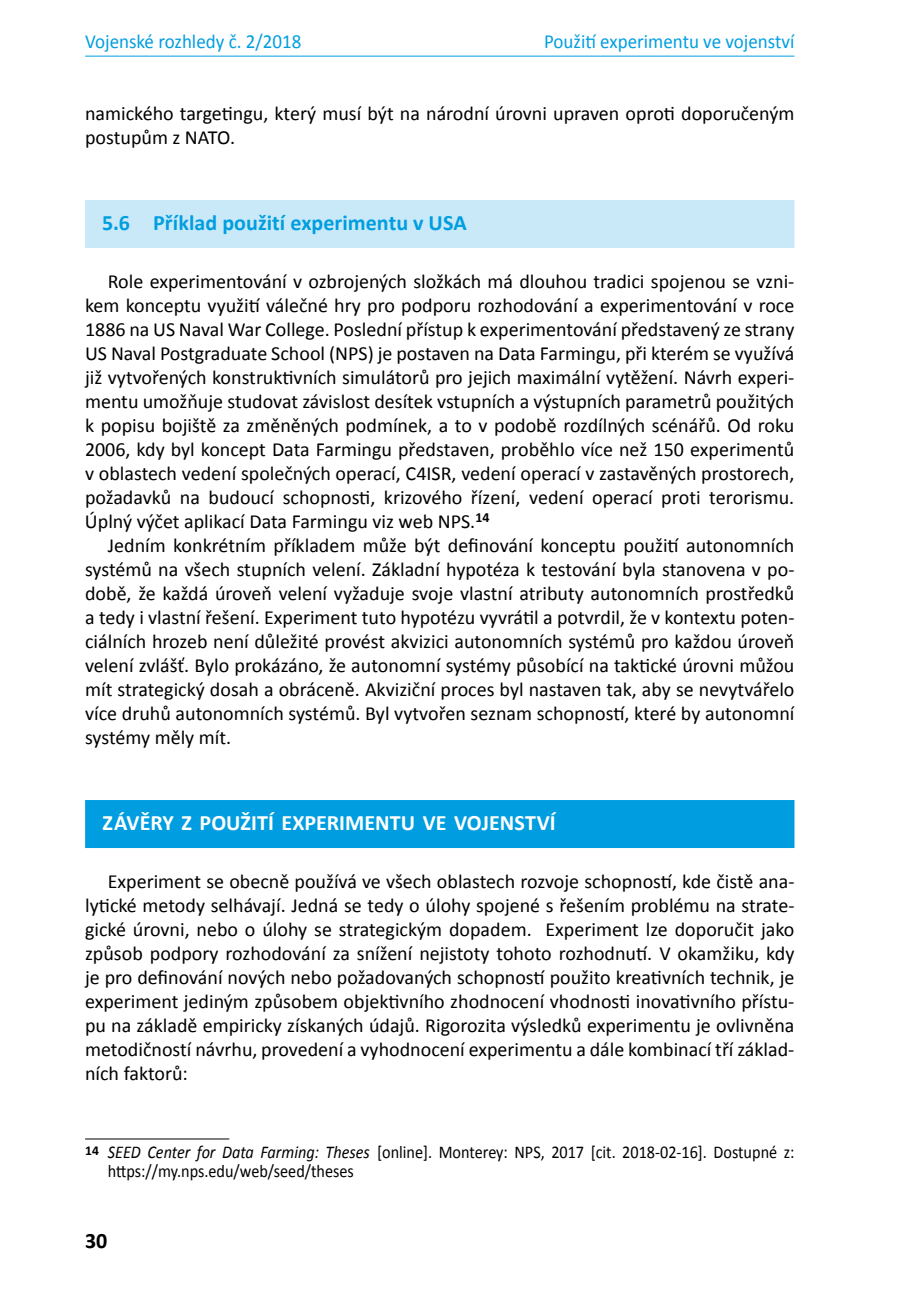
<style>
.page{position:relative;width:908px;height:1304px;background:#fff}
.page>*{position:absolute;margin:0;border:0;box-sizing:border-box;transform-origin:0 0}
.t1{font:700 22px "Calibri";letter-spacing:.005em;color:#fff}
.t2{font:700 22px "Calibri";color:#009ee0}
.t3{font:700 22px "Calibri";color:#000}
.t4{font:20px/24px "Calibri";color:#000;text-align:justify}
.t5{font:20px "Calibri";color:#009ee0;scale:.95 1}
.t6{font:18px/19px "Calibri";color:#000;scale:.9 1}
.s1{font-style:italic}
</style>
<div class="page">
<hr style="left:85px;top:56px;width:709px;height:1px;background:#009ee0">
<div style="left:85px;top:200px;width:709px;height:48px;background:#c9e9f8"></div>
<div style="left:85px;top:800px;width:709px;height:48px;background:#009ee0"></div>
<hr style="left:85px;top:1138px;width:144px;height:1px;background:#000">
<p class="t5" style="left:85px;top:29px;width:229px">Vojenské rozhledy č. 2/2018</p>
<p class="t5" style="left:544px;top:29px;width:265px">Použití experimentu ve vojenství</p>
<p class="t4" style="left:85px;top:101px;width:710px">namického targetingu, který musí být na národní úrovni upraven oproti doporučeným postupům z NATO.</p>
<p class="t2" style="left:102px;top:209px;width:366px">5.6 Příklad použití experimentu v USA</p>
<p class="t4" style="left:85px;top:269px;width:710px;text-indent:23px">Role experimentování v ozbrojených složkách má dlouhou tradici spojenou se vzni&shy;kem konceptu využití válečné hry pro podporu rozhodování a experimentování v roce 1886 na US Naval War College. Poslední přístup k experimentování představený ze strany US Naval Postgraduate School (NPS) je postaven na Data Farmingu, při kterém se využívá již vytvořených konstruktivních simulátorů pro jejich maximální vytěžení. Návrh experi&shy;mentu umožňuje studovat závislost desítek vstupních a výstupních parametrů použitých k popisu bojiště za změněných podmínek, a to v podobě rozdílných scénářů. Od roku 2006, kdy byl koncept Data Farmingu představen, proběhlo více než 150 experimentů v oblastech vedení společných operací, C4ISR, vedení operací v zastavěných prostorech, požadavků na budoucí schopnosti, krizového řízení, vedení operací proti terorismu.<br>Úplný výčet aplikací Data Farmingu viz web NPS.<sup>14</sup></p>
<p class="t4" style="left:85px;top:533px;width:710px;text-indent:23px">Jedním konkrétním příkladem může být definování konceptu použití autonomních systémů na všech stupních velení. Základní hypotéza k testování byla stanovena v po&shy;době, že každá úroveň velení vyžaduje svoje vlastní atributy autonomních prostředků a tedy i vlastní řešení. Experiment tuto hypotézu vyvrátil a potvrdil, že v kontextu poten&shy;ciálních hrozeb není důležité provést akvizici autonomních systémů pro každou úroveň velení zvlášť. Bylo prokázáno, že autonomní systémy působící na taktické úrovni můžou mít strategický dosah a obráceně. Akviziční proces byl nastaven tak, aby se nevytvářelo více druhů autonomních systémů. Byl vytvořen seznam schopností, které by autonomní systémy měly mít.</p>
<p class="t1" style="left:102px;top:809px;width:454px">ZÁVĚRY Z POUŽITÍ EXPERIMENTU VE VOJENSTVÍ</p>
<p class="t4" style="left:85px;top:869px;width:710px;text-indent:23px">Experiment se obecně používá ve všech oblastech rozvoje schopností, kde čistě ana&shy;lytické metody selhávají. Jedná se tedy o úlohy spojené s řešením problému na strate&shy;gické úrovni, nebo o úlohy se strategickým dopadem. Experiment lze doporučit jako způsob podpory rozhodování za snížení nejistoty tohoto rozhodnutí. V okamžiku, kdy je pro definování nových nebo požadovaných schopností použito kreativních technik, je experiment jediným způsobem objektivního zhodnocení vhodnosti inovativního přístu&shy;pu na základě empiricky získaných údajů. Rigorozita výsledků experimentu je ovlivněna metodičností návrhu, provedení a vyhodnocení experimentu a dále kombinací tří základ&shy;ních faktorů:</p>
<p class="t6" style="left:108px;top:1143px;width:764px;text-indent:-23px"><sup>14</sup> <span class="s1">SEED Center for Data Farming: Theses</span> [online]. Monterey: NPS, 2017 [cit. 2018-02-16]. Dostupné z: https://my.nps.edu/web/seed/theses</p>
<p class="t3" style="left:85px;top:1227px;width:24px">30</p>
</div>
